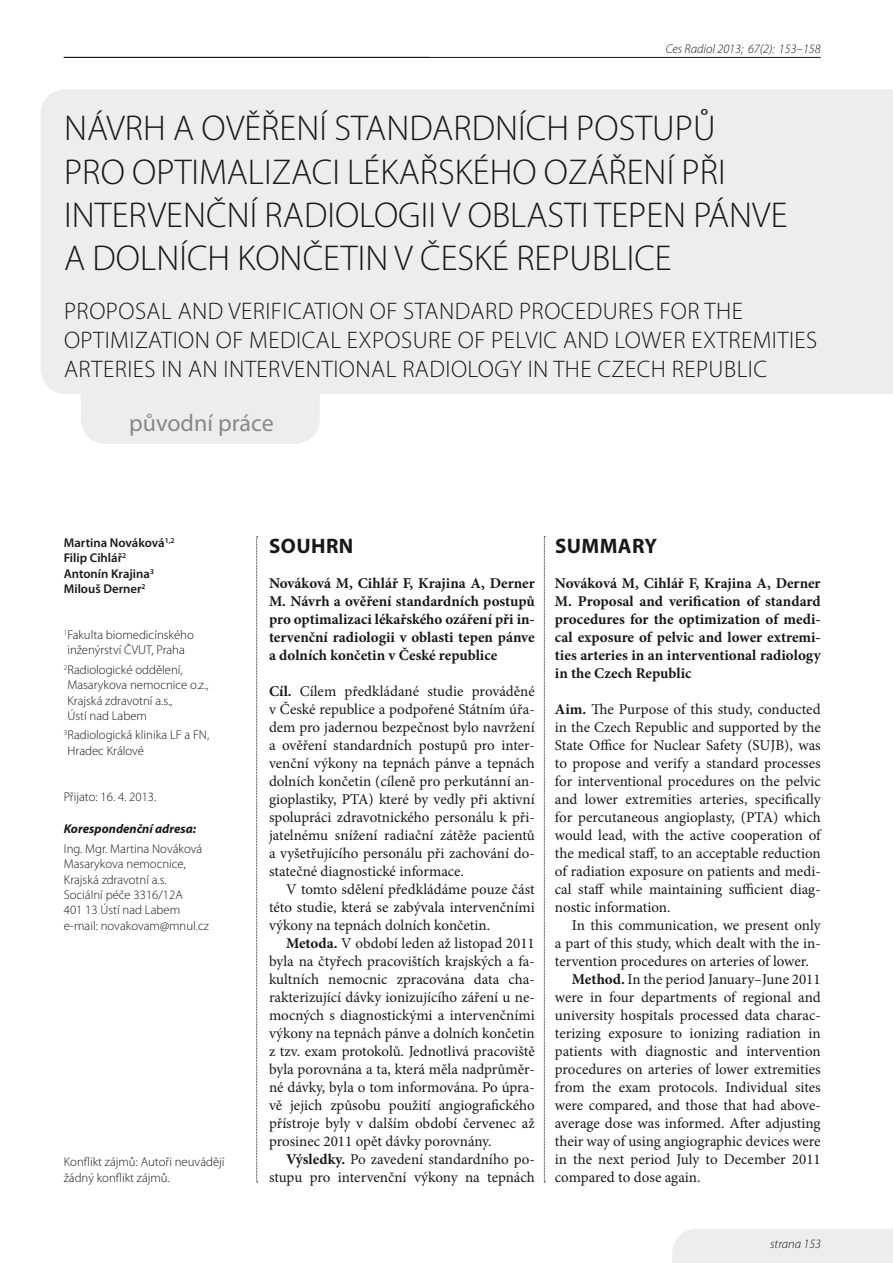
<style>
.page{position:relative;width:893px;height:1263px;background:#fff}
.page>*{position:absolute;margin:0;border:0;box-sizing:border-box;transform-origin:0 0}
.t1{font:300 36px/43.2px "Myriad Pro";color:#1a171c}
.t2{font:300 24px/28.8px "Myriad Pro";letter-spacing:.02em;color:#1a171c}
.t3{font:24px "Myriad Pro";color:#87888a}
.t4{font:700 21px "Myriad Pro";letter-spacing:.02em;color:#1a171c}
.t5{font:15px/18px "Minion Pro";color:#1a171c;text-align:justify}
.t6{font:700 15px/18px "Minion Pro";color:#1a171c;text-align:justify}
.t7{font:300 12.75px/15.3px "Myriad Pro";color:#1a171c}
.t8{font:600 12.75px/15.3px "Myriad Pro";color:#1a171c}
.t9{font:italic 300 12.75px "Myriad Pro";color:#1a171c}
.t10{font:italic 700 12.75px "Myriad Pro";color:#1a171c}
.s1{font-weight:700}
</style>
<div class="page">
<hr style="left:64px;top:57px;width:757px;height:1px;background:#1a171c">
<div style="left:672px;top:1228px;width:221px;height:35px;background:#eceded"></div>
<div style="left:81px;top:352px;width:239px;height:92px;background:#eceded;border-radius:26px"></div>
<div style="left:41px;top:89px;width:852px;height:305px;background:#eceded"></div>
<svg style="left:544px;top:537px;width:1px;height:646px"></svg>
<svg style="left:256px;top:537px;width:2px;height:646px"></svg>
<p class="t9" style="left:666px;top:42px;width:157px">Ces Radiol 2013; 67(2): 153–158</p>
<h1 class="t1" style="left:64px;top:107px;width:725px">NÁVRH A OVĚŘENÍ STANDARDNÍCH POSTUPŮ<br>PRO OPTIMALIZACI LÉKAŘSKÉHO OZÁŘENÍ PŘI INTERVENČNÍ RADIOLOGII V OBLASTI TEPEN PÁNVE A DOLNÍCH KONČETIN V ČESKÉ REPUBLICE</h1>
<h2 class="t2" style="left:64px;top:297px;width:755px">PROPOSAL AND VERIFICATION OF STANDARD PROCEDURES FOR THE<br>OPTIMIZATION OF MEDICAL EXPOSURE OF PELVIC AND LOWER EXTREMITIES<br>ARTERIES IN AN INTERVENTIONAL RADIOLOGY IN THE CZECH REPUBLIC</h2>
<h2 class="t3" style="left:129px;top:408px;width:146px">původní práce</h2>
<p class="t8" style="left:64px;top:535px;width:112px">Martina Nováková<sup>1,2<br></sup>Filip Cihlář<sup>2<br></sup>Antonín Krajina<sup>3<br></sup>Milouš Derner<sup>2</sup></p>
<p class="t7" style="left:64px;top:627px;width:132px"><sup>1</sup>FAKULTA BIOMEDICÍNSKÉHO<br>INŽENÝRSTVÍ ČVUT</p>
<p class="t7" style="left:64px;top:641px;width:123px;line-height:19.5px;text-align:right">, PRAHA<br><sup>2</sup>RADIOLOGICKÉ ODDĚLENÍ,</p>
<p class="t7" style="left:67px;top:678px;width:143px">MASARYKOVA NEMOCNICE O.Z.,<br>KRAJSKÁ ZDRAVOTNÍ A.S.,<br>ÚSTÍ NAD LABEM</p>
<p class="t7" style="left:64px;top:728px;width:147px"><sup>3</sup>RADIOLOGICKÁ KLINIKA LF A FN,<br>H RADEC KRÁLOVÉ</p>
<p class="t7" style="left:64px;top:789px;width:94px">PŘIJATO: 16. 4. 2013.</p>
<p class="t10" style="left:64px;top:821px;width:134px">Korespondenční adresa:</p>
<p class="t7" style="left:64px;top:841px;width:147px">I NG. MGR. MARTINA NOVÁKOVÁ<br>MASARYKOVA NEMOCNICE,<br>KRAJSKÁ ZDRAVOTNÍ A.S.<br>SOCIÁLNÍ PÉČE 3316/12A<br>401 13 ÚSTÍ NAD LABEM<br>E-MAIL: NOVAKOVAM@MNUL.CZ</p>
<p class="t7" style="left:64px;top:1154px;width:162px">KONFLIKT ZÁJMŮ: AUTOŘI NEUVÁDĚJÍ<br>ŽÁDNÝ KONFLIKT ZÁJMŮ.</p>
<h3 class="t4" style="left:269px;top:533px;width:86px">SOUHRN</h3>
<p class="t6" style="left:269px;top:574px;width:267px">Nováková M, Cihlář F, Krajina A, Derner M. Návrh a ověření standardních postupů pro optimalizaci lékařského ozáření při in&shy;tervenční radiologii v oblasti tepen pánve a dolních končetin v České republice</p>
<p class="t5" style="left:269px;top:682px;width:267px"><span class="s1">Cíl.</span> Cílem předkládané studie prováděné v České republice a podpořené Státním úřa&shy;dem pro jadernou bezpečnost bylo navržení a ověření standardních postupů pro inter&shy;venční výkony na tepnách pánve a tepnách dolních končetin (cíleně pro perkutánní an&shy;gioplastiky, PTA) které by vedly při aktivní spolupráci zdravotnického personálu k při&shy;jatelnému snížení radiační zátěže pacientů a vyšetřujícího personálu při zachování do&shy;statečné diagnostické informace.</p>
<p class="t5" style="left:269px;top:880px;width:267px;text-indent:17px">V tomto sdělení předkládáme pouze část této studie, která se zabývala intervenčními výkony na tepnách dolních končetin.</p>
<p class="t5" style="left:269px;top:934px;width:267px;text-indent:17px"><span class="s1">Metoda.</span> V období leden až listopad 2011 byla na čtyřech pracovištích krajských a fa&shy;kultních nemocnic zpracována data cha&shy;rakterizující dávky ionizujícího záření u ne&shy;mocných s diagnostickými a intervenčními výkony na tepnách pánve a dolních končetin z tzv. exam protokolů. Jednotlivá pracoviště byla porovnána a ta, která měla nadprůměr&shy;né dávky, byla o tom informována. Po úpra&shy;vě jejich způsobu použití angiografického přístroje byly v dalším období červenec až prosinec 2011 opět dávky porovnány.</p>
<p class="t5" style="left:269px;top:1150px;width:267px;text-align:right"><span class="s1">Výsledky.</span> Po zavedení standardního po&shy;stupu pro intervenční výkony na tepnách</p>
<h3 class="t4" style="left:555px;top:533px;width:104px">SUMMARY</h3>
<p class="t6" style="left:555px;top:574px;width:267px">Nováková M, Cihlář F, Krajina A, Derner M. Proposal and verification of standard procedures for the optimization of medi&shy;cal exposure of pelvic and lower extremi&shy;ties arteries in an interventional radiology in the Czech Republic</p>
<p class="t5" style="left:555px;top:700px;width:267px"><span class="s1">Aim.</span> The Purpose of this study, conducted in the Czech Republic and supported by the State Office for Nuclear Safety (SUJB), was to propose and verify a standard processes for interventional procedures on the pelvic and lower extremities arteries, specifically for percutaneous angioplasty, (PTA) which would lead, with the active cooperation of the medical staff, to an acceptable reduction of radiation exposure on patients and medi&shy;cal staff while maintaining sufficient diag&shy;nostic information.</p>
<p class="t5" style="left:572px;top:916px;width:250px">In this communication, we present only</p>
<p class="t5" style="left:555px;top:934px;width:267px">a part of this study, which dealt with the in-</p>
<p class="t5" style="left:555px;top:952px;width:255px">tervention procedures on arteries of lower.</p>
<p class="t5" style="left:572px;top:970px;width:250px"><span class="s1">Method.</span> In the period January–June 2011</p>
<p class="t5" style="left:555px;top:988px;width:267px">were in four departments of regional and</p>
<p class="t5" style="left:555px;top:1006px;width:267px">university hospitals processed data charac-</p>
<p class="t5" style="left:555px;top:1024px;width:267px">terizing exposure to ionizing radiation in</p>
<p class="t5" style="left:555px;top:1042px;width:267px">patients with diagnostic and intervention</p>
<p class="t5" style="left:555px;top:1060px;width:267px">procedures on arteries of lower extremities</p>
<p class="t5" style="left:555px;top:1078px;width:267px">from the exam protocols. Individual sites</p>
<p class="t5" style="left:555px;top:1096px;width:267px">were compared, and those that had above-</p>
<p class="t5" style="left:555px;top:1114px;width:267px">average dose was informed. After adjusting</p>
<p class="t5" style="left:555px;top:1132px;width:267px">their way of using angiographic devices were</p>
<p class="t5" style="left:555px;top:1150px;width:267px">in the next period July to December 2011</p>
<p class="t5" style="left:555px;top:1168px;width:147px">compared to dose again.</p>
<p class="t9" style="left:770px;top:1237px;width:52px">strana 153</p>
</div>
